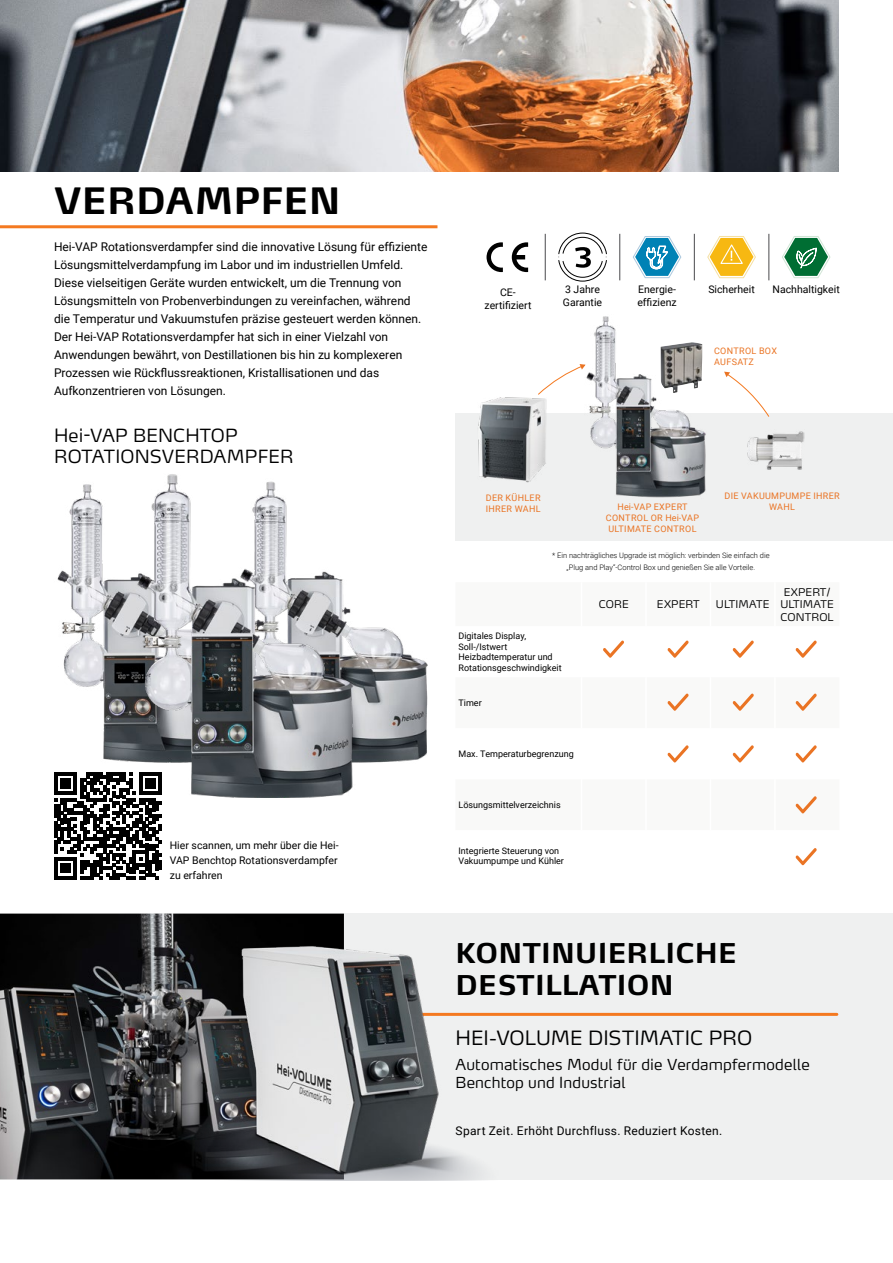
<style>
.page{position:relative;width:893px;height:1263px;background:#fff}
.page>*{position:absolute;margin:0;border:0;box-sizing:border-box;transform-origin:0 0}
.t1{font:700 36px "Max OT";letter-spacing:.01em;color:#000}
.t2{font:700 27px/32.4px "Max OT";letter-spacing:.01em;color:#000}
.t3{font:300 19.5px "Max OT";color:#000}
.t4{font:300 18px/21.6px "Max OT";letter-spacing:.01em;color:#000}
.t5{font:300 15px/18px "Max OT";letter-spacing:.01em;color:#000}
.t6{font:12px/18px "Roboto";color:#000}
.t7{font:12px "Roboto";letter-spacing:.025em;color:#000}
.t8{font:10.5px/15px "Roboto";color:#000}
.t9{font:300 10.5px/12.6px "Max OT";letter-spacing:.01em;color:#000;text-align:center}
.t10{font:9px/10.8px "Roboto";color:#000}
.t11{font:9px/10.8px "Roboto";letter-spacing:.035em;color:#ea7424;text-align:center}
.t12{font:300 7.5px/12.1px "Roboto";color:#000101;text-align:center}
</style>
<div class="page">
<div style="left:0;top:914px;width:893px;height:266px;background:#eff0f0"></div>
<svg style="left:54px;top:772px;width:108px;height:108px"></svg>
<img style="left:0;top:0;width:839px;height:171px">
<div style="left:455px;top:413px;width:438px;height:128px;background:#eff0f0"></div>
<hr style="left:0;top:225px;width:437px;height:3px;background:#f47920">
<hr style="left:266px;top:1013px;width:571px;height:3px;background:#f47920">
<img style="left:0;top:914px;width:344px;height:265px">
<img style="left:178px;top:942px;width:324px;height:238px">
<img style="left:586px;top:316px;width:120px;height:182px">
<img style="left:748px;top:431px;width:56px;height:39px">
<img style="left:661px;top:342px;width:41px;height:51px">
<svg style="left:538px;top:364px;width:48px;height:31px"></svg>
<svg style="left:724px;top:372px;width:46px;height:45px"></svg>
<img style="left:478px;top:397px;width:69px;height:85px">
<svg style="left:603px;top:640px;width:21px;height:18px"></svg>
<svg style="left:733px;top:640px;width:21px;height:18px"></svg>
<svg style="left:667px;top:640px;width:22px;height:18px"></svg>
<svg style="left:795px;top:640px;width:22px;height:18px"></svg>
<svg style="left:795px;top:848px;width:22px;height:17px"></svg>
<svg style="left:795px;top:796px;width:22px;height:17px"></svg>
<svg style="left:795px;top:745px;width:22px;height:18px"></svg>
<svg style="left:733px;top:745px;width:21px;height:18px"></svg>
<svg style="left:667px;top:745px;width:22px;height:18px"></svg>
<svg style="left:733px;top:693px;width:21px;height:18px"></svg>
<svg style="left:795px;top:693px;width:22px;height:18px"></svg>
<svg style="left:667px;top:693px;width:22px;height:18px"></svg>
<img style="left:360px;top:627px;width:68px;height:136px">
<img style="left:57px;top:484px;width:78px;height:278px">
<img style="left:135px;top:474px;width:225px;height:323px">
<svg style="left:558px;top:233px;width:49px;height:48px"></svg>
<svg style="left:782px;top:236px;width:49px;height:42px"></svg>
<svg style="left:707px;top:236px;width:49px;height:42px"></svg>
<svg style="left:633px;top:236px;width:49px;height:42px"></svg>
<hr style="left:619px;top:234px;width:1px;height:46px;background:#4a4a4d">
<hr style="left:545px;top:234px;width:1px;height:46px;background:#4a4a4d">
<hr style="left:694px;top:234px;width:1px;height:46px;background:#4a4a4d">
<hr style="left:768px;top:234px;width:1px;height:46px;background:#4a4a4d">
<svg style="left:487px;top:242px;width:16px;height:30px"></svg>
<svg style="left:512px;top:242px;width:16px;height:30px"></svg>
<h1 class="t1" style="left:54px;top:178px;width:288px">VERDAMPFEN</h1>
<p class="t6" style="left:54px;top:237px;width:375px">Hei-VAP Rotationsverdampfer sind die innovative Lösung für effiziente Lösungsmittelverdampfung im Labor und im industriellen Umfeld.<br>Diese vielseitigen Geräte wurden entwickelt, um die Trennung von Lösungsmitteln von Probenverbindungen zu vereinfachen, während die Temperatur und Vakuumstufen präzise gesteuert werden können.<br>Der Hei-VAP Rotationsverdampfer hat sich in einer Vielzahl von Anwendungen bewährt, von Destillationen bis hin zu komplexeren Prozessen wie Rückflussreaktionen, Kristallisationen und das Aufkonzentrieren von Lösungen.</p>
<h3 class="t4" style="left:54px;top:424px;width:241px">Hei-VAP BENCHTOP<br>ROTATIONSVERDAMPFER</h3>
<p class="t8" style="left:170px;top:837px;width:170px;text-align:justify">Hier scannen, um mehr über die Hei-VAP Benchtop Rotationsverdampfer zu erfahren</p>
<p class="t8" style="left:500px;top:284px;width:17px">CE-</p>
<p class="t8" style="left:708px;top:281px;width:48px">Sicherheit</p>
<p class="t8" style="left:772px;top:281px;width:69px">Nachhaltigkeit</p>
<p class="t8" style="left:484px;top:298px;width:48px">zertifiziert</p>
<p class="t8" style="left:563px;top:282px;width:41px;line-height:13.5px">3 Jahre<br>Garantie</p>
<p class="t8" style="left:637px;top:282px;width:41px;line-height:13.5px">Energie&shy;effizienz</p>
<p class="t11" style="left:714px;top:345px;width:64px;text-align:left">CONTROL BOX<br>AUFSATZ</p>
<p class="t11" style="left:486px;top:492px;width:56px;text-align:left">DER KÜHLER<br>IHRER WAHL</p>
<p class="t11" style="left:724px;top:490px;width:117px">DIE VAKUUMPUMPE IHRER<br>WAHL</p>
<p class="t12" style="left:552px;top:548px;width:219px">* Ein nachträgliches Upgrade ist möglich: verbinden Sie einfach die „Plug and Play“-Control Box und genießen Sie alle Vorteile.</p>
<p class="t11" style="left:606px;top:501px;width:95px">Hei-VAP EXPERT<br>CONTROL OR Hei-VAP<br>ULTIMATE CONTROL</p>
<p class="t10" style="left:458px;top:630px;width:105px">Digitales Display,<br>Soll-/Istwert<br>Heizbadtemperatur und<br>Rotationsgeschwindigkeit</p>
<p class="t10" style="left:458px;top:697px;width:25px">Timer</p>
<p class="t10" style="left:458px;top:748px;width:117px">Max. Temperaturbegrenzung</p>
<p class="t10" style="left:458px;top:799px;width:104px">Lösungsmittelverzeichnis</p>
<p class="t10" style="left:458px;top:845px;width:107px">Integrierte Steuerung von<br>Vakuumpumpe und Kühler</p>
<p class="t9" style="left:599px;top:598px;width:31px">CORE</p>
<p class="t9" style="left:657px;top:598px;width:44px">EXPERT</p>
<p class="t9" style="left:716px;top:598px;width:55px">ULTIMATE</p>
<p class="t9" style="left:780px;top:585px;width:55px">EXPERT/<br>ULTIMATE<br>CONTROL</p>
<h2 class="t2" style="left:456px;top:936px;width:283px">KONTINUIERLICHE<br>DESTILLATION</h2>
<h3 class="t3" style="left:455px;top:1025px;width:298px">HEI-VOLUME DISTIMATIC PRO</h3>
<p class="t5" style="left:455px;top:1056px;width:356px">Automatisches Modul für die Verdampfermodelle<br>Benchtop und Industrial</p>
<p class="t7" style="left:455px;top:1122px;width:268px">Spart Zeit. Erhöht Durchfluss. Reduziert Kosten.</p>
</div>
